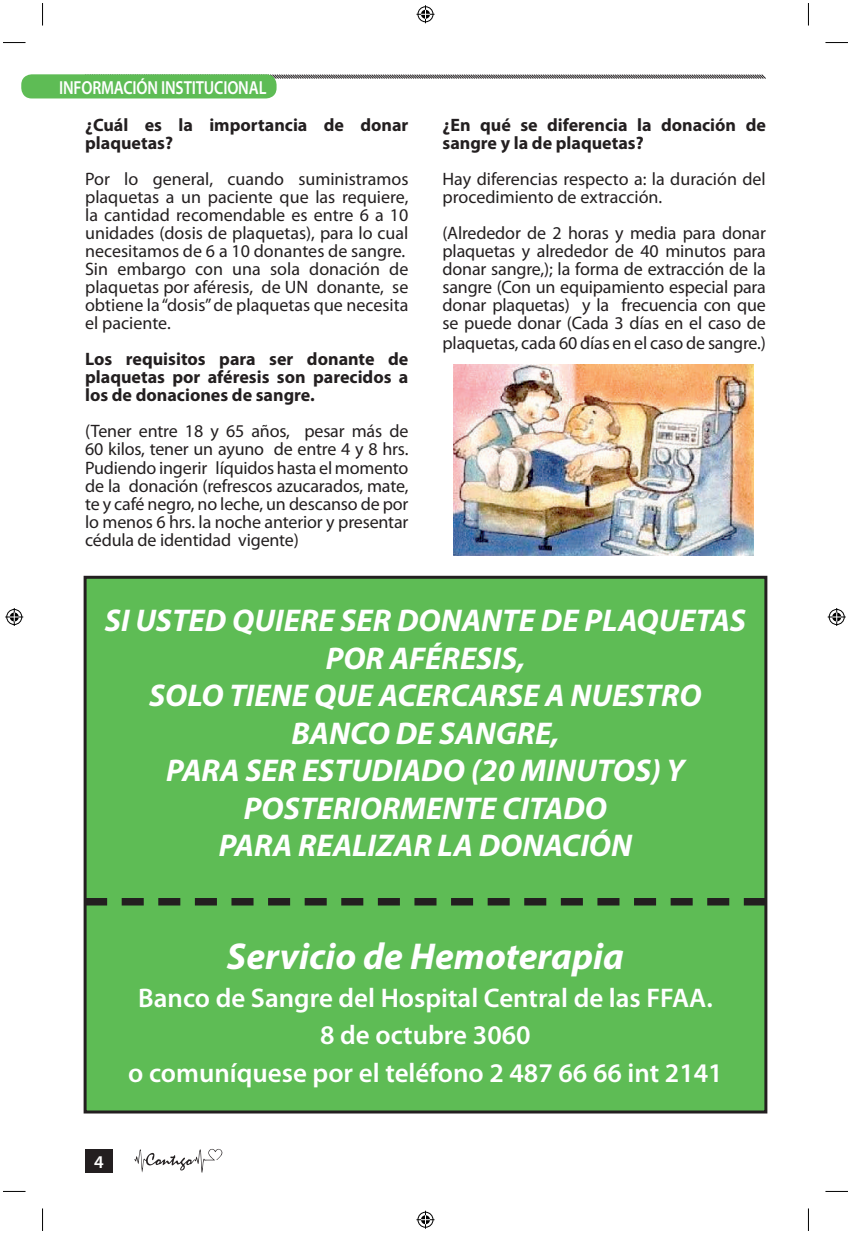
<style>
.page{position:relative;width:851px;height:1234px;background:#fff}
.page>*{position:absolute;margin:0;border:0;box-sizing:border-box;transform-origin:0 0}
.t1{font:italic 700 37.5px "Myriad Pro";color:#fff}
.t2{font:italic 700 31.5px/37.5px "Myriad Pro";color:#fff;text-align:center}
.t3{font:600 27px/37.5px "Myriad Pro";color:#fff;text-align:center}
.t4{font:600 18.9px "Myriad Pro";letter-spacing:-.01em;color:#fff;scale:.83 1}
.t5{font:18px/18px "Myriad Pro";color:#231f20}
.t6{font:700 18px/18px "Myriad Pro";color:#231f20}
.t7{font:600 18px "Myriad Pro";color:#fff}
</style>
<div class="page">
<div style="left:85px;top:1148px;width:28px;height:24px;background:#231f20"></div>
<svg style="left:269px;top:74px;width:497px;height:6px"></svg>
<svg style="left:134px;top:1148px;width:88px;height:24px"></svg>
<hr style="left:850px;top:535px;width:1px;height:56px;background:#ee1d23">
<div style="left:21px;top:74px;width:255px;height:24px;background:#5ebc55;border-radius:10px"></div>
<div style="left:85px;top:577px;width:680px;height:534px;background:#5ebc55"></div>
<div style="left:84px;top:575px;width:683px;height:538px;border:3px solid #231f20"></div>
<svg style="left:85px;top:897px;width:680px;height:8px"></svg>
<img style="left:453px;top:364px;width:300px;height:191px">
<svg style="left:3px;top:42px;width:23px;height:1px"></svg>
<svg style="left:825px;top:42px;width:22px;height:1px"></svg>
<svg style="left:3px;top:1190px;width:22px;height:1px"></svg>
<svg style="left:826px;top:1190px;width:21px;height:1px"></svg>
<svg style="left:42px;top:3px;width:1px;height:23px"></svg>
<svg style="left:42px;top:1208px;width:1px;height:22px"></svg>
<svg style="left:808px;top:3px;width:1px;height:23px"></svg>
<svg style="left:808px;top:1208px;width:1px;height:22px"></svg>
<svg style="left:416px;top:5px;width:18px;height:18px"></svg>
<svg style="left:416px;top:1210px;width:18px;height:18px"></svg>
<svg style="left:5px;top:608px;width:18px;height:18px"></svg>
<svg style="left:827px;top:608px;width:19px;height:18px"></svg>
<p class="t4" style="left:59px;top:75px;width:251px">INFORMACIÓN INSTITUCIONAL</p>
<p class="t6" style="left:85px;top:116px;width:325px">¿Cuál es la importancia de donar plaquetas?</p>
<p class="t5" style="left:85px;top:170px;width:325px">Por lo general, cuando suministramos plaquetas a un paciente que las requiere, la cantidad recomendable es entre 6 a 10 unidades (dosis de plaquetas), para lo cual necesitamos de 6 a 10 donantes de sangre.<br>Sin embargo con una sola donación de plaquetas por aféresis, de UN donante, se obtiene la “dosis” de plaquetas que necesita el paciente.</p>
<p class="t6" style="left:85px;top:350px;width:325px;text-align:justify">Los requisitos para ser donante de plaquetas por aféresis son parecidos a los de donaciones de sangre.</p>
<p class="t5" style="left:85px;top:422px;width:325px;text-align:justify">(Tener entre 18 y 65 años, pesar más de 60 kilos, tener un ayuno de entre 4 y 8 hrs.<br>Pudiendo ingerir líquidos hasta el momento de la donación (refrescos azucarados, mate, te y café negro, no leche, un descanso de por lo menos 6 hrs. la noche anterior y presentar cédula de identidad vigente)</p>
<p class="t6" style="left:442px;top:116px;width:325px">¿En qué se diferencia la donación de sangre y la de plaquetas?</p>
<p class="t5" style="left:442px;top:170px;width:325px">Hay diferencias respecto a: la duración del procedimiento de extracción.</p>
<p class="t5" style="left:442px;top:224px;width:325px;text-align:justify">(Alrededor de 2 horas y media para donar plaquetas y alrededor de 40 minutos para donar sangre,); la forma de extracción de la sangre (Con un equipamiento especial para donar plaquetas) y la frecuencia con que se puede donar (Cada 3 días en el caso de plaquetas, cada 60 días en el caso de sangre.)</p>
<h2 class="t2" style="left:105px;top:600px;width:642px">SI USTED QUIERE SER DONANTE DE PLAQUETAS<br>POR AFÉRESIS,<br>SOLO TIENE QUE ACERCARSE A NUESTRO<br>BANCO DE SANGRE,<br>PARA SER ESTUDIADO (20 MINUTOS) Y<br>POSTERIORMENTE CITADO<br>PARA REALIZAR LA DONACIÓN</h2>
<h1 class="t1" style="left:227px;top:931px;width:398px">Servicio de Hemoterapia</h1>
<h3 class="t3" style="left:128px;top:977px;width:596px">Banco de Sangre del Hospital Central de las FFAA.<br>8 de octubre 3060<br>o comuníquese por el teléfono 2 487 66 66 int 2141</h3>
<p class="t7" style="left:94px;top:1149px;width:11px">4</p>
</div>
